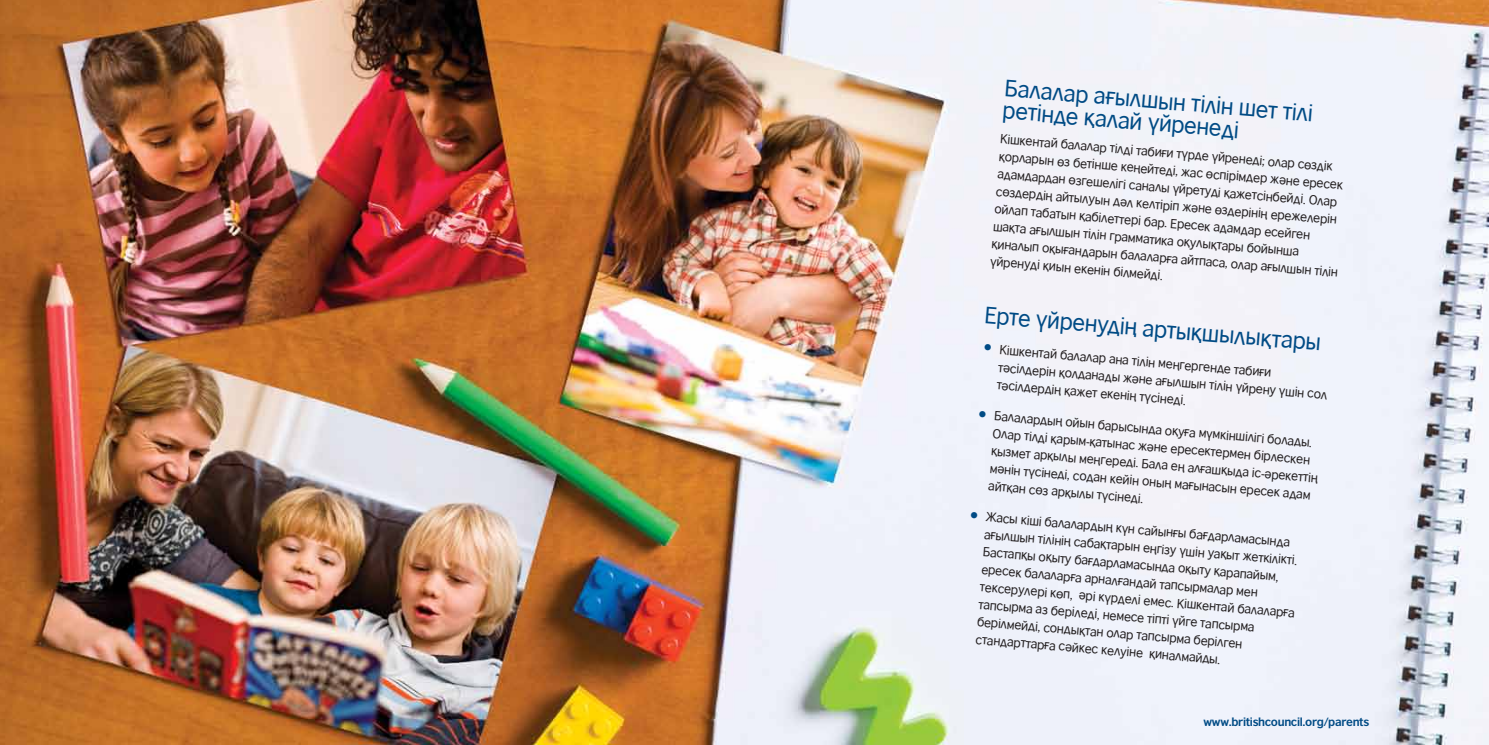
<style>
.page{position:relative;width:1489px;height:745px;background:#fff}
.page>*{position:absolute;margin:0;border:0;box-sizing:border-box;transform-origin:0 0}
.t1{font:22.5px/22.8px "British Council Sans";color:#004b85}
.t2{font:12.5px/17.5px "British Council Sans";color:#231f20}
.t3{font:700 11.25px "British Council Sans Cyr";letter-spacing:-.03em;color:#004b85}
.s1{font-size:25px;color:#004b85}
</style>
<div class="page">
<img style="left:0;top:0;width:1488px;height:744px">
<h1 class="t1" style="left:1005px;top:75px;width:311px;rotate:5deg">Балалар ағылшын тiлiн шет тiлі ретiнде қалай үйренедi</h1>
<p class="t2" style="left:1001px;top:129px;width:350px;rotate:5deg">Кiшкентай балалар тiлді табиғи түрде үйренеді; олар сөздiк қорларын өз бетінше кеңейтедi, жас өспiрiмдер және ересек адамдардан өзгешелігі саналы үйретуді қажетсiнбейді. Олар сөздердің айтылуын дәл келтiрiп және өздерінің ережелерін ойлап табатын қабiлеттері бар. Ересек адамдар есейген шақта ағылшын тiлiн грамматика оқулықтары бойынша қиналып оқығандарын балаларға айтпаса, олар ағылшын тiлiн үйренуді қиын екенін білмейді.</p>
<h1 class="t1" style="left:985px;top:302px;width:339px;rotate:5deg">Ерте үйренудiң артықшылықтары</h1>
<p class="t2" style="left:1000px;top:340px;width:332px;text-indent:-18px;rotate:5deg"><span class="s1">•</span> Кiшкентай балалар ана тiлiн меңгергенде табиғи тәсілдерін қолданады және ағылшын тiлiн үйрену үшін сол тәсілдердің қажет екенің түсінеді.</p>
<p class="t2" style="left:995px;top:405px;width:329px;text-indent:-18px;rotate:5deg"><span class="s1">•</span> Балалардың ойын барысында оқуға мүмкiншiлiгi болады.<br>Олар тiлді қарым-қатынас және ересектермен бiрлескен қызмет арқылы меңгередi. Бала ең алғашқыда іс-әрекеттің мәнiн түсінеді, содан кейін оның мағынасын ересек адам айтқан сөз арқылы түсінеді.</p>
<p class="t2" style="left:986px;top:506px;width:318px;text-indent:-18px;rotate:5deg"><span class="s1">•</span> Жасы кіші балалардың күн сайынғы бағдарламасында ағылшын тiлiнiң сабақтарын еңгізу үшiн уақыт жеткiлiктi.<br>Бастапқы оқыту бағдарламасында оқыту қарапайым, ересек балаларға арналғандай тапсырмалар мен тексерулері көп, әрі күрделі емес. Кiшкентай балаларға тапсырма аз беріледі, немесе тiптi үйге тапсырма берiлмейді, сондықтан олар тапсырма берілген стандарттарға сәйкес келуіне қиналмайды.</p>
<p class="t3" style="left:1203px;top:714px;width:167px">www.britishcouncil.org/parents</p>
</div>
